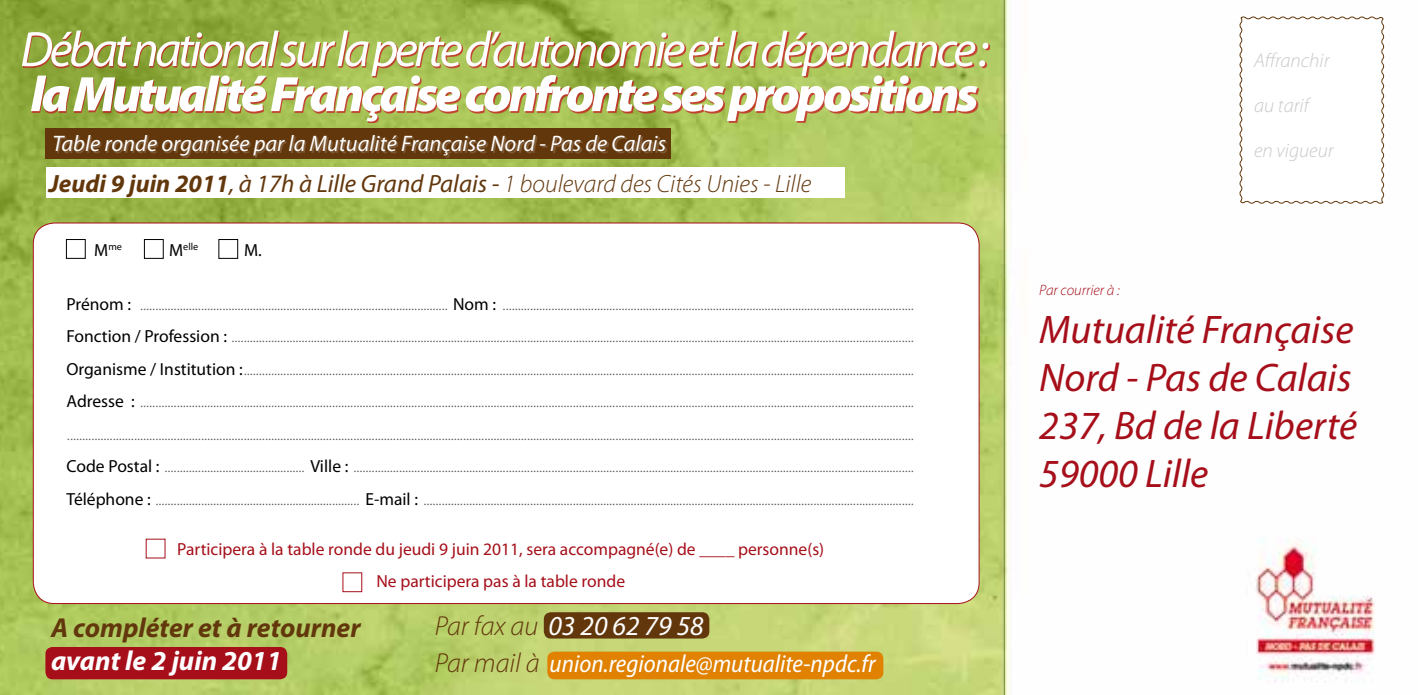
<style>
.page{position:relative;width:1418px;height:695px;background:#fff}
.page>*{position:absolute;margin:0;border:0;box-sizing:border-box;transform-origin:0 0}
.t1{font:italic 50px "Myriad Pro";letter-spacing:-.07em;color:#fff}
.t2{font:italic 900 50px "Myriad Pro";letter-spacing:-.06em;color:#fff}
.t3{font:italic 40px/48px "Myriad Pro";color:#a60f1a}
.t4{font:italic 700 27.5px "Myriad Pro";color:#63370c}
.t5{font:italic 27.5px "Myriad Pro";color:#fff}
.t6{font:italic 700 27.5px "Myriad Pro";color:#fff}
.t7{font:italic 300 25px "Myriad Pro";color:#63370c}
.t8{font:italic semi-condensed 25px "Myriad Pro";color:#fff}
.t9{font:italic 22.5px "Myriad Pro";color:#fff}
.t10{font:italic 300 20px "Myriad Pro";color:#c8c9ca}
.t11{font:300 17.5px/32.5px "Myriad Pro";color:#58585a;text-align:justify}
.t12{font:17.5px/32.5px "Myriad Pro";color:#a60f1a;text-align:center}
.t13{font:17.5px "Myriad Pro";color:#000}
.t14{font:italic 300 15px "Myriad Pro";color:#a60f1a}
.t15{font:10.25px "Myriad Pro";color:#000}
.s1{font-weight:700}
.s2{font-weight:400}
.s3{font-size:17.5px}
.s4{font-weight:400;color:#000}
.s5{font-weight:300;color:#63370c}
.s6{font-weight:300;font-stretch:normal;font-size:27.5px;color:#63370c}
</style>
<div class="page">
<img style="left:0;top:0;width:1385px;height:694px">
<div style="left:23px;top:32px;width:966px;height:91px;background:#cd071e;opacity:.7"></div>
<div style="left:46px;top:128px;width:625px;height:31px;background:#63370c"></div>
<div style="left:46px;top:167px;width:798px;height:31px;background:#fff"></div>
<div style="left:55px;top:136px;width:612px;height:21px;background:#fff;opacity:.19"></div>
<div style="left:33px;top:223px;width:946px;height:380px;background:#fff;border-radius:21px"></div>
<div style="left:66px;top:239px;width:20px;height:19px;border:1px solid #000"></div>
<div style="left:544px;top:612px;width:165px;height:26px;background:#63370c;border-radius:7px"></div>
<div style="left:547px;top:651px;width:336px;height:28px;background:#e08100;border-radius:7px"></div>
<div style="left:144px;top:239px;width:19px;height:19px;border:1px solid #000"></div>
<div style="left:45px;top:647px;width:242px;height:32px;background:#a60f1a;border-radius:7px"></div>
<div style="left:218px;top:239px;width:20px;height:19px;border:1px solid #000"></div>
<div style="left:1040px;top:285px;width:318px;height:203px;background:#fff"></div>
<svg style="left:1238px;top:16px;width:146px;height:188px"></svg>
<hr style="left:1003px;top:0;width:1px;height:694px;background:#738b27">
<h1 class="t1" style="left:20px;top:18px;width:969px">Débat national sur la perte d’autonomie et la dépendance :</h1>
<h1 class="t2" style="left:31px;top:66px;width:949px">la Mutualité Française confronte ses propositions</h1>
<p class="t9" style="left:52px;top:129px;width:615px">Table ronde organisée par la Mutualité Française Nord - Pas de Calais</p>
<h3 class="t7" style="left:49px;top:170px;width:764px"><span class="s1">Jeudi 9 juin 2011</span><span class="s2">, à 17h à Lille Grand Palais -</span> 1 boulevard des Cités Unies - Lille</h3>
<p class="t15" style="left:94px;top:240px;width:29px"><span class="s3">M</span>me</p>
<p class="t15" style="left:169px;top:240px;width:31px"><span class="s3">M</span>elle</p>
<p class="t13" style="left:244px;top:239px;width:19px">M.</p>
<p class="t11" style="left:67px;top:288px;width:848px"><span class="s4">Prénom :</span> ...................................................................................................... <span class="s4">Nom :</span> ........................................................................................................................................<br><span class="s4">Fonction / Profession :</span> .................................................................................................................................................................................................................................<br><span class="s4">Organisme / Institution :</span>.............................................................................................................................................................................................................................<br><span class="s4">Adresse :</span> ............................................................................................................................................................................................................................................................... .......................................................................................................................................................................................................................................................................................<br><span class="s4">Code Postal :</span> ............................................... <span class="s4">Ville :</span> .........................................................................................................................................................................................<br><span class="s4">Téléphone :</span> .................................................................... <span class="s4">E-mail :</span> ..................................................................................................................................................................</p>
<p class="t12" style="left:177px;top:532px;width:648px">Participera à la table ronde du jeudi 9 juin 2011, sera accompagné(e) de ____ personne(s)<br>Ne participera pas à la table ronde</p>
<h3 class="t4" style="left:51px;top:609px;width:311px">A compléter et à retourner</h3>
<h3 class="t6" style="left:51px;top:642px;width:232px">avant le 2 juin 2011</h3>
<h3 class="t5" style="left:435px;top:608px;width:270px"><span class="s5">Par fax au</span> 03 20 62 79 58</h3>
<h3 class="t8" style="left:435px;top:650px;width:442px"><span class="s6">Par mail à</span> union.regionale@mutualite-npdc.fr</h3>
<p class="t10" style="left:1254px;top:50px;width:77px">Affranchir</p>
<p class="t10" style="left:1254px;top:95px;width:56px">au tarif</p>
<p class="t10" style="left:1254px;top:140px;width:81px">en vigueur</p>
<p class="t14" style="left:1039px;top:281px;width:82px">Par courrier à :</p>
<h2 class="t3" style="left:1039px;top:304px;width:319px">Mutualité Française<br>Nord - Pas de Calais<br>237, Bd de la Liberté<br>59000 Lille</h2>
</div>
